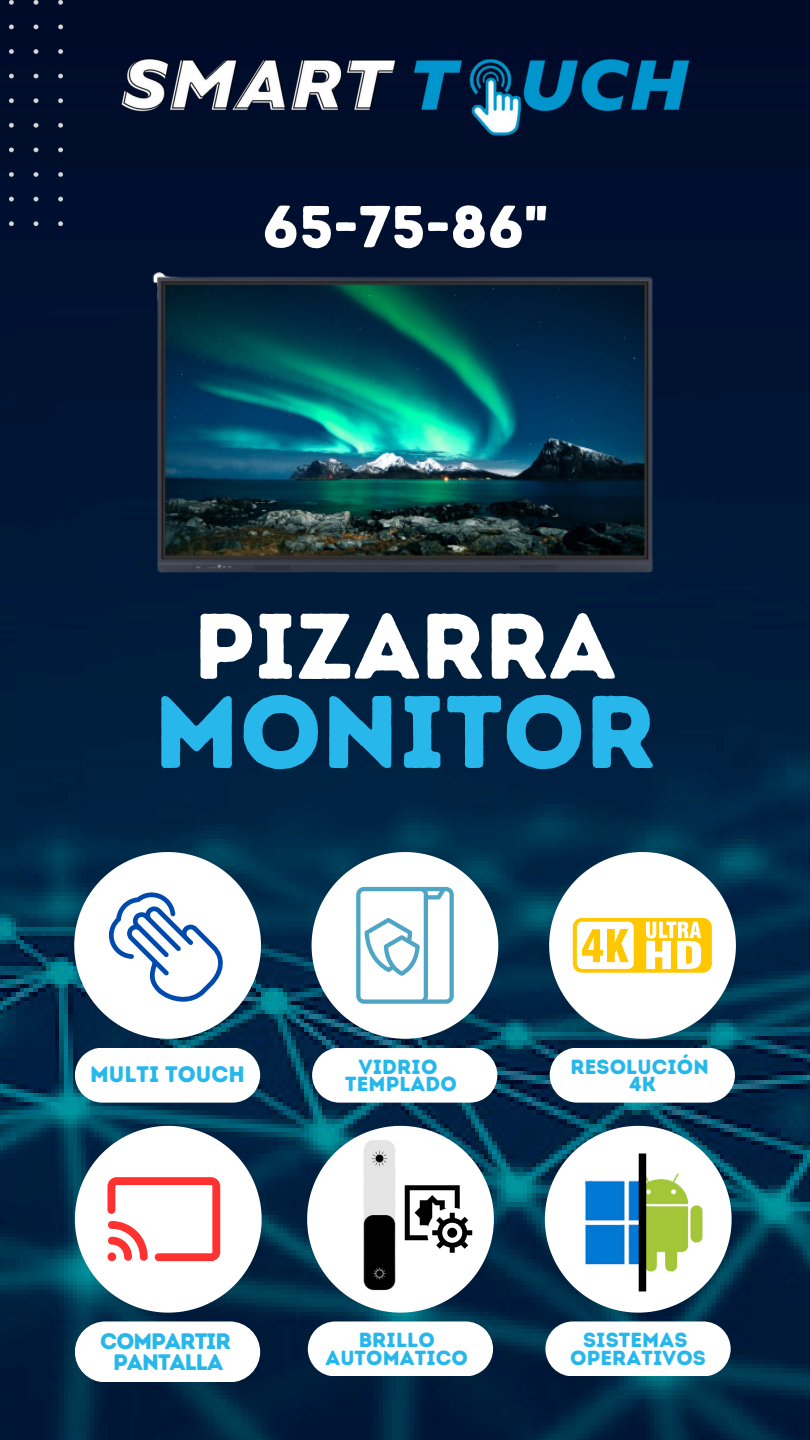
<style>
.page{position:relative;width:810px;height:1440px;background:#fff}
.page>*{position:absolute;margin:0;border:0;box-sizing:border-box;transform-origin:0 0}
.t1{font:102.8px "Intro Rust Base";color:#27b7eb}
.t2{font:92.8px "Intro Rust Base";color:#fff}
.t3{font:59px "Intro Rust Base";color:#fff}
.t4{font:22.4px "Intro Rust Base";letter-spacing:-.045em;color:#27b7eb}
.t5{font:22.4px "Intro Rust Base";color:#27b7eb}
.t6{font:20.4px "Intro Rust Base";letter-spacing:.005em;color:#27b7eb}
</style>
<div class="page">
<img style="left:0;top:0;width:810px;height:1440px">
<div style="left:10px;top:0;width:52px;height:225px;background:#000e2c"></div>
<img style="left:147px;top:272px;width:524px;height:309px">
<svg style="left:75px;top:1048px;width:185px;height:55px"></svg>
<svg style="left:312px;top:1048px;width:185px;height:55px"></svg>
<svg style="left:550px;top:1048px;width:185px;height:55px"></svg>
<svg style="left:74px;top:852px;width:187px;height:187px"></svg>
<svg style="left:312px;top:852px;width:186px;height:187px"></svg>
<svg style="left:549px;top:852px;width:187px;height:187px"></svg>
<svg style="left:545px;top:1126px;width:187px;height:187px"></svg>
<div style="left:75px;top:1321px;width:185px;height:61px;background:#fff;border-radius:30px"></div>
<svg style="left:308px;top:1321px;width:185px;height:55px"></svg>
<svg style="left:545px;top:1321px;width:186px;height:55px"></svg>
<svg style="left:75px;top:1126px;width:187px;height:187px"></svg>
<svg style="left:307px;top:1126px;width:187px;height:187px"></svg>
<img style="left:558px;top:1153px;width:81px;height:138px">
<img style="left:646px;top:1172px;width:58px;height:102px">
<div style="left:639px;top:1153px;width:7px;height:138px;background:#000"></div>
<img style="left:102px;top:20px;width:606px;height:135px">
<p class="t3" style="left:262px;top:191px;width:287px">65-75-86"</p>
<p class="t2" style="left:194px;top:590px;width:424px">PIZARRA</p>
<p class="t1" style="left:154px;top:670px;width:504px">MONITOR</p>
<p class="t5" style="left:90px;top:1061px;width:156px">MULTI TOUCH</p>
<p class="t6" style="left:359px;top:1054px;width:80px">VIDRIO</p>
<p class="t6" style="left:345px;top:1071px;width:113px">TEMPLADO</p>
<p class="t6" style="left:570px;top:1054px;width:140px">RESOLUCIÓN</p>
<p class="t6" style="left:629px;top:1071px;width:28px">4K</p>
<p class="t4" style="left:100px;top:1328px;width:132px">COMPARTIR</p>
<p class="t4" style="left:113px;top:1348px;width:112px">PANTALLA</p>
<p class="t6" style="left:359px;top:1328px;width:78px">BRILLO</p>
<p class="t6" style="left:325px;top:1345px;width:144px">AUTOMATICO</p>
<p class="t6" style="left:583px;top:1328px;width:106px">SISTEMAS</p>
<p class="t6" style="left:570px;top:1345px;width:137px">OPERATIVOS</p>
</div>
